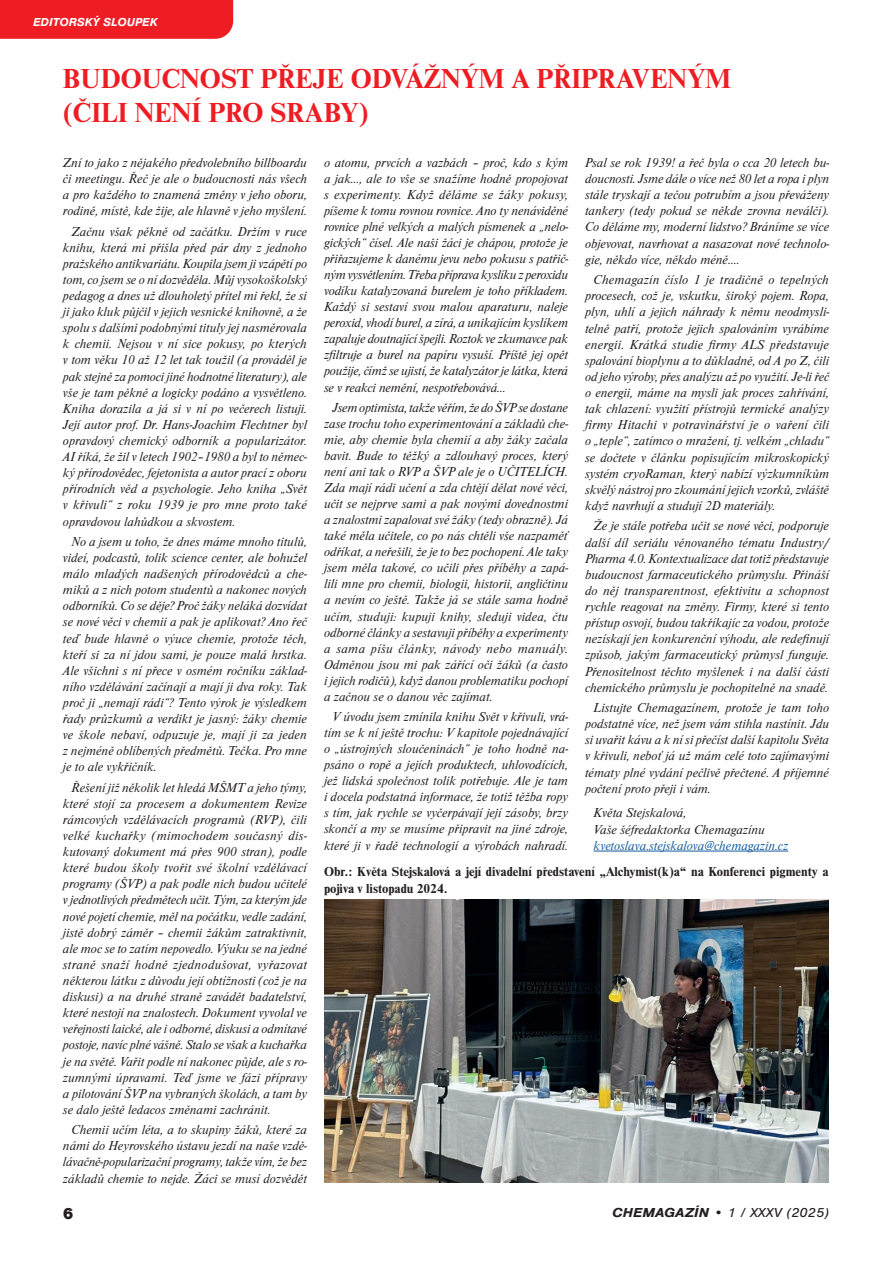
<style>
.page{position:relative;width:894px;height:1264px;background:#fff}
.page>*{position:absolute;margin:0;border:0;box-sizing:border-box;transform-origin:0 0}
.t1{font:700 28.5px/34.2px "Nimbus Rom D";color:#ee1d23}
.t2{font:900 16.5px "Nimbus San";color:#231f20}
.t3{font:italic 13.5px/16px "Nimbus Rom D";color:#231f20;text-align:justify}
.t4{font:700 13.5px/16.2px "Nimbus Rom D";color:#231f20}
.t5{font:italic 13.5px "Nimbus Rom D";color:#175d9e}
.t6{font:italic 13.5px "Nimbus San";color:#231f20;scale:1.1 1}
.t7{font:italic 700 12px "Nimbus San";color:#fff}
.s1{font-weight:700}
</style>
<div class="page">
<hr style="left:593px;top:851px;width:194px;height:1px;background:#175d9e">
<img style="left:324px;top:900px;width:504px;height:283px">
<div style="left:0;top:0;width:233px;height:39px;background:#ee1d23"></div>
<p class="t7" style="left:33px;top:15px;width:126px">EDITORSKÝ SLOUPEK</p>
<h1 class="t1" style="left:63px;top:60px;width:669px">BUDOUCNOST PŘEJE ODVÁŽNÝM A PŘIPRAVENÝM (ČILI NENÍ PRO SRABY)</h1>
<p class="t3" style="left:63px;top:154px;width:245px">Zní to jako z nějakého předvolebního billboardu či meetingu. Řeč je ale o budoucnosti nás všech a pro každého to znamená změny v jeho oboru, rodině, místě, kde žije, ale hlavně v jeho myšlení.</p>
<p class="t3" style="left:63px;top:223px;width:246px;text-indent:9px">Začnu však pěkně od začátku. Držím v ruce knihu, která mi přišla před pár dny z jednoho pražského antikvariátu. Koupila jsem ji vzápětí po tom, co jsem se o ní dozvěděla. Můj vysokoškolský pedagog a dnes už dlouholetý přítel mi řekl, že si ji jako kluk půjčil v jejich vesnické knihovně, a že spolu s dalšími podobnými tituly jej nasměrovala k chemii. Nejsou v ní sice pokusy, po kterých v tom věku 10 až 12 let tak toužil (a prováděl je pak stejně za pomoci jiné hodnotné literatury), ale vše je tam pěkně a logicky podáno a vysvětleno.<br>Kniha dorazila a já si v ní po večerech listuji.<br>Její autor prof. Dr. Hans-Joachim Flechtner byl opravdový chemický odborník a popularizátor.<br>AI říká, že žil v letech 1902–1980 a byl to němec&shy;ký přírodovědec, fejetonista a autor prací z oboru přírodních věd a psychologie. Jeho kniha „Svět v křivuli“ z roku 1939 je pro mne proto také opravdovou lahůdkou a skvostem.</p>
<p class="t3" style="left:63px;top:533px;width:246px;text-indent:9px">No a jsem u toho, že dnes máme mnoho titulů, videí, podcastů, tolik science center, ale bohužel málo mladých nadšených přírodovědců a che&shy;miků a z nich potom studentů a nakonec nových odborníků. Co se děje? Proč žáky neláká dozvídat se nové věci v chemii a pak je aplikovat? Ano řeč teď bude hlavně o výuce chemie, protože těch, kteří si za ní jdou sami, je pouze malá hrstka.<br>Ale všichni s ní přece v osmém ročníku základ&shy;ního vzdělávání začínají a mají ji dva roky. Tak proč ji „nemají rádi“? Tento výrok je výsledkem řady průzkumů a verdikt je jasný: žáky chemie ve škole nebaví, odpuzuje je, mají ji za jeden z nejméně oblíbených předmětů. Tečka. Pro mne je to ale vykřičník.</p>
<p class="t3" style="left:63px;top:779px;width:246px;text-indent:9px">Řešení již několik let hledá MŠMT a jeho týmy, které stojí za procesem a dokumentem Revize rámcových vzdělávacích programů (RVP), čili velké kuchařky (mimochodem současný dis&shy;kutovaný dokument má přes 900 stran), podle které budou školy tvořit své školní vzdělávací programy (ŠVP) a pak podle nich budou učitelé v jednotlivých předmětech učit. Tým, za kterým jde nové pojetí chemie, měl na počátku, vedle zadání, jistě dobrý záměr – chemii žákům zatraktivnit, ale moc se to zatím nepovedlo. Výuku se na jedné straně snaží hodně zjednodušovat, vyřazovat některou látku z důvodu její obtížnosti (což je na diskusi) a na druhé straně zavádět badatelství, které nestojí na znalostech. Dokument vyvolal ve veřejnosti laické, ale i odborné, diskusi a odmítavé postoje, navíc plné vášně. Stalo se však a kuchařka je na světě. Vařit podle ní nakonec půjde, ale s ro&shy;zumnými úpravami. Teď jsme ve fázi přípravy a pilotování ŠVP na vybraných školách, a tam by se dalo ještě ledacos změnami zachránit.</p>
<p class="t3" style="left:63px;top:1121px;width:246px;text-indent:9px">Chemii učím léta, a to skupiny žáků, které za námi do Heyrovského ústavu jezdí na naše vzdě&shy;lávačně-popularizační programy, takže vím, že bez základů chemie to nejde. Žáci se musí dozvědět</p>
<p class="t3" style="left:324px;top:154px;width:246px">o atomu, prvcích a vazbách – proč, kdo s kým a jak…, ale to vše se snažíme hodně propojovat s experimenty. Když děláme se žáky pokusy, píšeme k tomu rovnou rovnice. Ano ty nenáviděné rovnice plné velkých a malých písmenek a „nelo&shy;gických“ čísel. Ale naši žáci je chápou, protože je přiřazujeme k danému jevu nebo pokusu s patřič&shy;ným vysvětlením. Třeba příprava kyslíku z peroxidu vodíku katalyzovaná burelem je toho příkladem.<br>Každý si sestaví svou malou aparaturu, naleje peroxid, vhodí burel, a zírá, a unikajícím kyslíkem zapaluje doutnající špejli. Roztok ve zkumavce pak zfiltruje a burel na papíru vysuší. Příště jej opět použije, čímž se ujistí, že katalyzátor je látka, která se v reakci nemění, nespotřebovává…</p>
<p class="t3" style="left:324px;top:399px;width:246px;text-indent:9px">Jsem optimista, takže věřím, že do ŠVP se dostane zase trochu toho experimentování a základů che&shy;mie, aby chemie byla chemií a aby žáky začala bavit. Bude to těžký a zdlouhavý proces, který není ani tak o RVP a ŠVP ale je o UČITELÍCH.<br>Zda mají rádi učení a zda chtějí dělat nové věci, učit se nejprve sami a pak novými dovednostmi a znalostmi zapalovat své žáky (tedy obrazně). Já také měla učitele, co po nás chtěli vše nazpaměť odříkat, a neřešili, že je to bez pochopení. Ale taky jsem měla takové, co učili přes příběhy a zapá&shy;lili mne pro chemii, biologii, historii, angličtinu a nevím co ještě. Takže já se stále sama hodně učím, studuji: kupuji knihy, sleduji videa, čtu odborné články a sestavuji příběhy a experimenty a sama píšu články, návody nebo manuály.<br>Odměnou jsou mi pak zářící oči žáků (a často i jejich rodičů), když danou problematiku pochopí a začnou se o danou věc zajímat.</p>
<p class="t3" style="left:324px;top:708px;width:246px;text-indent:9px">V úvodu jsem zmínila knihu Svět v křivuli, vrá&shy;tím se k ní ještě trochu: V kapitole pojednávající o „ústrojných sloučeninách“ je toho hodně na&shy;psáno o ropě a jejích produktech, uhlovodících, jež lidská společnost tolik potřebuje. Ale je tam i docela podstatná informace, že totiž těžba ropy s tím, jak rychle se vyčerpávají její zásoby, brzy skončí a my se musíme připravit na jiné zdroje, které ji v řadě technologií a výrobách nahradí.</p>
<p class="t3" style="left:584px;top:154px;width:246px">Psal se rok 1939! a řeč byla o cca 20 letech bu&shy;doucnosti. Jsme dále o více než 80 let a ropa i plyn stále tryskají a tečou potrubím a jsou převáženy tankery (tedy pokud se někde zrovna neválčí).<br>Co děláme my, moderní lidstvo? Bráníme se více objevovat, navrhovat a nasazovat nové technolo&shy;gie, někdo více, někdo méně….</p>
<p class="t3" style="left:584px;top:271px;width:246px;text-indent:9px">Chemagazín číslo 1 je tradičně o tepelných procesech, což je, vskutku, široký pojem. Ropa, plyn, uhlí a jejich náhrady k němu neodmysli&shy;telně patří, protože jejich spalováním vyrábíme energii. Krátká studie firmy ALS představuje spalování bioplynu a to důkladně, od A po Z, čili od jeho výroby, přes analýzu až po využití. Je-li řeč o energii, máme na mysli jak proces zahřívání, tak chlazení: využití přístrojů termické analýzy firmy Hitachi v potravinářství je o vaření čili o „teple“, zatímco o mražení, tj. velkém „chladu“ se dočtete v článku popisujícím mikroskopický systém cryoRaman, který nabízí výzkumníkům skvělý nástroj pro zkoumání jejich vzorků, zvláště když navrhují a studují 2D materiály.</p>
<p class="t3" style="left:584px;top:518px;width:245px;text-indent:9px">Že je stále potřeba učit se nové věci, podporuje další díl seriálu věnovaného tématu Industry/ Pharma 4.0. Kontextualizace dat totiž představuje budoucnost farmaceutického průmyslu. Přináší do něj transparentnost, efektivitu a schopnost rychle reagovat na změny. Firmy, které si tento přístup osvojí, budou takříkajíc za vodou, protože nezískají jen konkurenční výhodu, ale redefinují způsob, jakým farmaceutický průmysl funguje.<br>Přenositelnost těchto myšlenek i na další části chemického průmyslu je pochopitelně na snadě.</p>
<p class="t3" style="left:584px;top:699px;width:245px;text-indent:9px">Listujte Chemagazínem, protože je tam toho podstatně více, než jsem vám stihla nastínit. Jdu si uvařit kávu a k ní si přečíst další kapitolu Světa v křivuli, neboť já už mám celé toto zajímavými tématy plné vydání pečlivě přečtené. A příjemné počtení proto přeji i vám.</p>
<p class="t3" style="left:593px;top:805px;width:173px">Květa Stejskalová,<br>Vaše šéfredaktorka Chemagazínu</p>
<p class="t5" style="left:593px;top:837px;width:196px">kvetoslava.stejskalova@chemagazin.cz</p>
<p class="t4" style="left:324px;top:863px;width:505px">Obr.: Květa Stejskalová a její divadelní představení „Alchymist(k)a“ na Konferenci pigmenty a pojiva v listopadu 2024.</p>
<p class="t2" style="left:63px;top:1204px;width:12px">6</p>
<p class="t6" style="left:612px;top:1205px;width:198px"><span class="s1">CHEMAGAZÍN</span> • 1 / XXXV (2025)</p>
</div>
